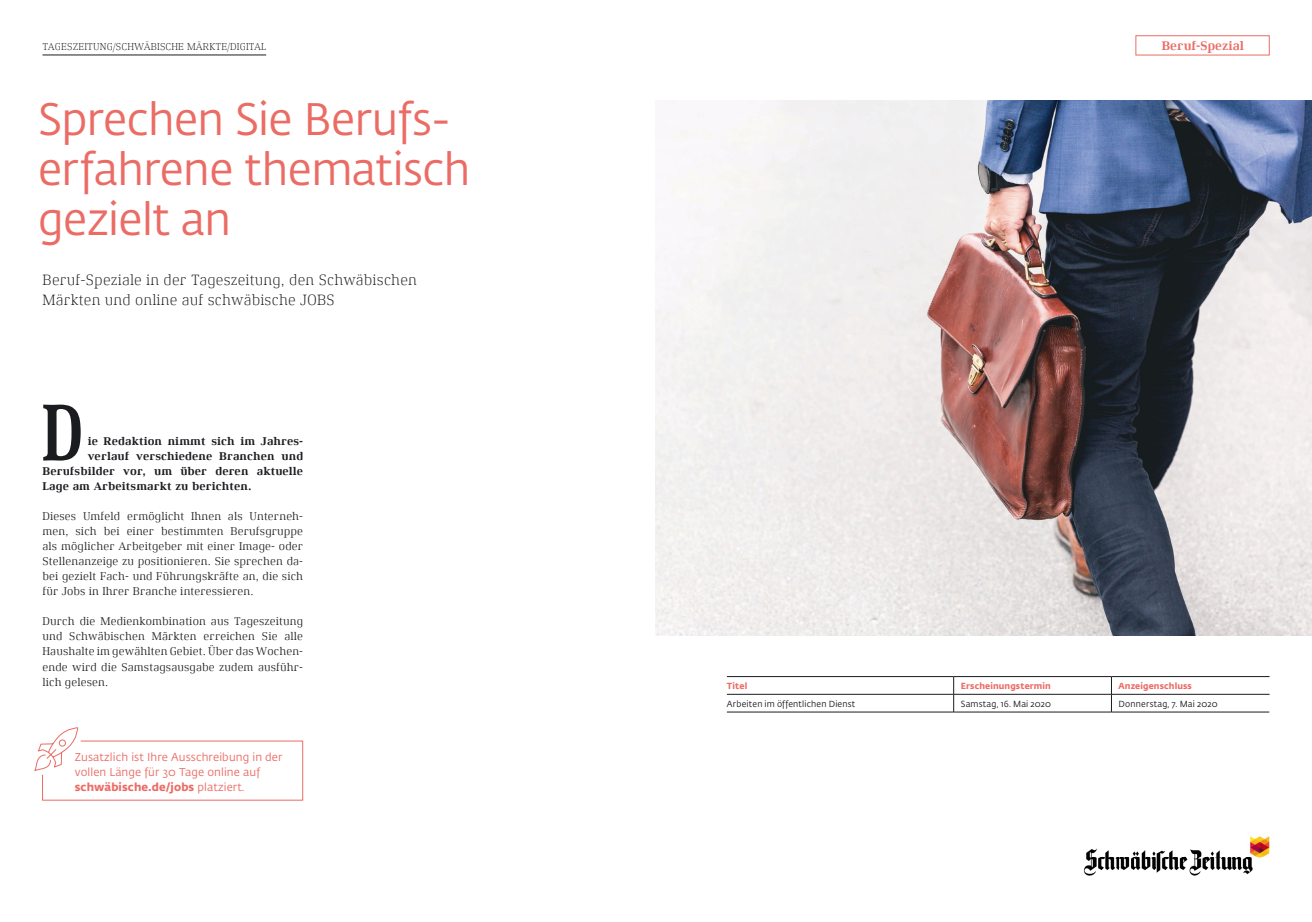
<style>
.page{position:relative;width:1312px;height:922px;background:#fff}
.page>*{position:absolute;margin:0;border:0;box-sizing:border-box;transform-origin:0 0}
.t1{font:45px/50px "Fedra Sans Std";letter-spacing:-.015em;color:#eb6c65}
.t2{font:300 15px/20px "Xenois Serif Pro";letter-spacing:.01em;color:#1b1c20}
.t3{font:700 12.5px "Xenois Serif Pro";letter-spacing:.01em;color:#eb6c65}
.t4{font:11.25px/15px "Xenois Serif Pro";letter-spacing:.01em;color:#1b1c20;text-align:justify}
.t5{font:700 11.25px "Xenois Serif Pro";letter-spacing:.01em;color:#1b1c20}
.t6{font:11.25px/15px "Fedra Sans Std";letter-spacing:.01em;color:#eb6c65}
.t7{font:300 10px "Xenois Serif Pro";letter-spacing:.01em;color:#1b1c20}
.t8{font:8.75px "Fedra Sans Std";letter-spacing:.02em;color:#1b1c20}
.t9{font:700 8.75px "Fedra Sans Std";letter-spacing:.02em;color:#eb6c65}
.s1{font-weight:700}
</style>
<div class="page">
<hr style="left:43px;top:54px;width:223px;height:1px;background:#1b1c20">
<div style="left:1135px;top:35px;width:134px;height:20px;border:1px solid #eb6c65"></div>
<svg style="left:43px;top:404px;width:38px;height:56px"></svg>
<svg style="left:34px;top:727px;width:45px;height:44px"></svg>
<img style="left:1083px;top:836px;width:186px;height:40px">
<hr style="left:726px;top:694px;width:227px;height:1px;background:#1b1c20">
<hr style="left:953px;top:694px;width:158px;height:1px;background:#1b1c20">
<svg style="left:953px;top:677px;width:1px;height:34px"></svg>
<hr style="left:1111px;top:694px;width:158px;height:1px;background:#1b1c20">
<hr style="left:726px;top:711px;width:227px;height:1px;background:#1b1c20">
<hr style="left:953px;top:711px;width:158px;height:1px;background:#1b1c20">
<hr style="left:1111px;top:711px;width:157px;height:1px;background:#1b1c20">
<hr style="left:726px;top:676px;width:227px;height:1px;background:#1b1c20">
<hr style="left:953px;top:676px;width:158px;height:1px;background:#1b1c20">
<hr style="left:1111px;top:676px;width:158px;height:1px;background:#1b1c20">
<img style="left:656px;top:100px;width:655px;height:535px">
<p class="t7" style="left:43px;top:41px;width:225px">TAGESZEITUNG/SCHWÄBISCHE MÄRKTE/DIGITAL</p>
<h1 class="t1" style="left:38px;top:95px;width:433px">Sprechen Sie Berufs&shy;erfahrene thematisch gezielt an</h1>
<h2 class="t2" style="left:43px;top:270px;width:376px">Beruf-Speziale in der Tageszeitung, den Schwäbischen<br>Märkten und online auf schwäbische JOBS</h2>
<p class="t5" style="left:88px;top:435px;width:217px">ie Redaktion nimmt sich im Jahres-</p>
<p class="t5" style="left:88px;top:450px;width:217px">verlauf verschiedene Branchen und</p>
<p class="t5" style="left:42px;top:465px;width:262px">Berufsbilder vor, um über deren aktuelle</p>
<p class="t5" style="left:42px;top:480px;width:210px">Lage am Arbeitsmarkt zu berichten.</p>
<p class="t4" style="left:42px;top:509px;width:262px">Dieses Umfeld ermöglicht Ihnen als Unterneh&shy;men, sich bei einer bestimmten Berufsgruppe als möglicher Arbeitgeber mit einer Image- oder Stellenanzeige zu positionieren. Sie sprechen da&shy;bei gezielt Fach- und Führungskräfte an, die sich für Jobs in Ihrer Branche interessieren.</p>
<p class="t4" style="left:42px;top:614px;width:262px">Durch die Medienkombination aus Tageszeitung und Schwäbischen Märkten erreichen Sie alle Haushalte im gewählten Gebiet. Über das Wochen&shy;ende wird die Samstagsausgabe zudem ausführ&shy;lich gelesen.</p>
<p class="t6" style="left:75px;top:749px;width:209px">Zusatzlich ist Ihre Ausschreibung in der vollen Länge für 30 Tage online auf <span class="s1">schwäbische.de/jobs</span> platziert.</p>
<p class="t3" style="left:1161px;top:38px;width:84px">Beruf-Spezial</p>
<p class="t9" style="left:726px;top:680px;width:22px">Titel</p>
<p class="t9" style="left:960px;top:680px;width:92px">Erscheinungstermin</p>
<p class="t9" style="left:1118px;top:680px;width:75px">Anzeigenschluss</p>
<p class="t8" style="left:726px;top:698px;width:130px">Arbeiten im öffentlichen Dienst</p>
<p class="t8" style="left:960px;top:698px;width:92px">Samstag, 16. Mai 2020</p>
<p class="t8" style="left:1118px;top:698px;width:101px">Donnerstag, 7. Mai 2020</p>
</div>
